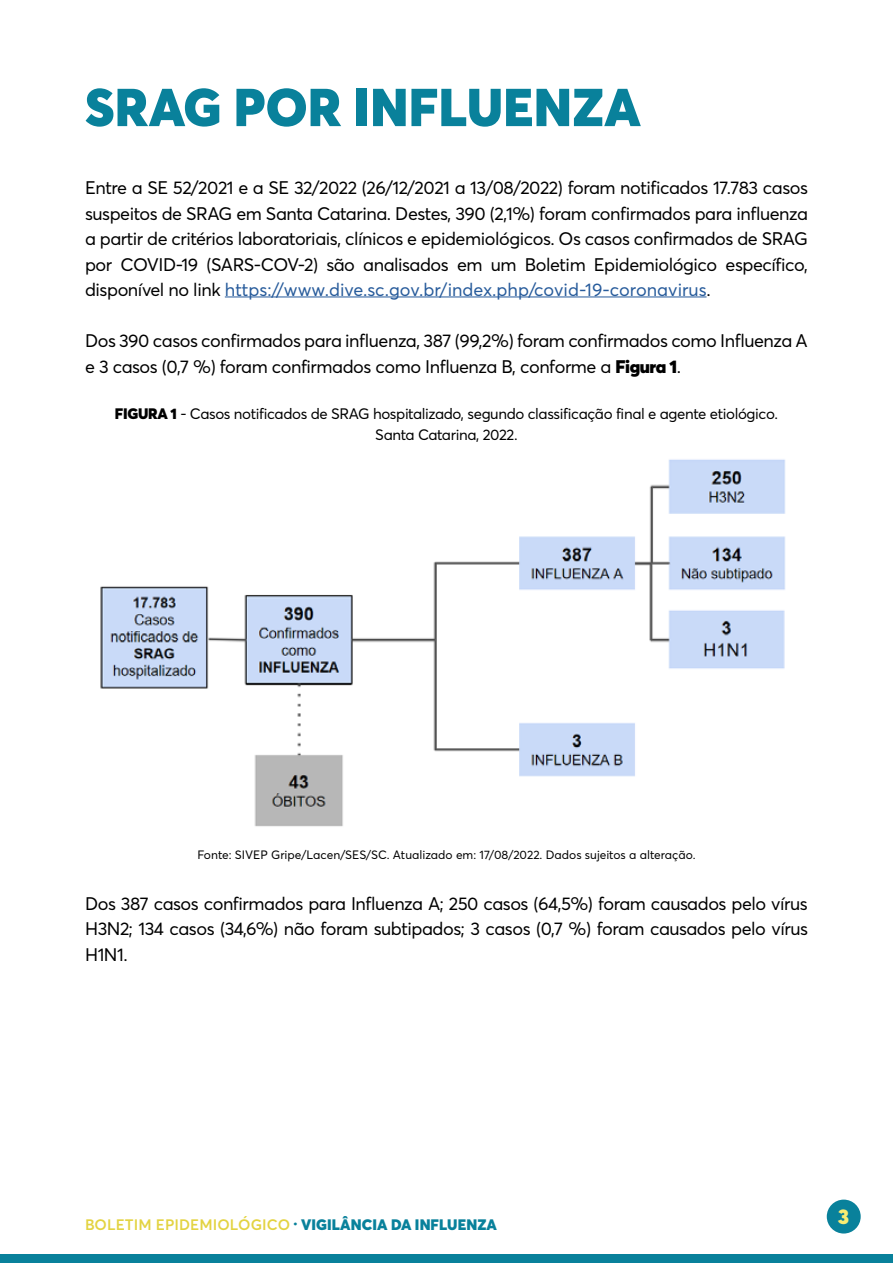
<style>
.page{position:relative;width:893px;height:1263px;background:#fff}
.page>*{position:absolute;margin:0;border:0;box-sizing:border-box;transform-origin:0 0}
.t1{font:900 52.5px "Averta";letter-spacing:.005em;color:#09819b}
.t2{font:900 21px "Averta";color:#f9ed72}
.t3{font:18px/25.5px "Averta";letter-spacing:-.025em;color:#000;text-align:justify}
.t4{font:15px/21px "Averta";letter-spacing:-.025em;color:#000;text-align:center}
.t5{font:900 15px "Averta";letter-spacing:.005em;color:#09819b}
.t6{font:12px "Averta";color:#000}
.s1{color:#275b9b}
.s2{font-weight:900}
.s3{font-weight:600;color:#e3d342}
</style>
<div class="page">
<div style="left:0;top:1254px;width:893px;height:9px;background:#09819b"></div>
<div style="left:827px;top:1199px;width:34px;height:34px;background:#09819b;border-radius:50%"></div>
<hr style="left:225px;top:297px;width:481px;height:1px;background:#275b9b">
<img style="left:100px;top:459px;width:686px;height:368px">
<h1 class="t1" style="left:85px;top:74px;width:557px">SRAG POR INFLUENZA</h1>
<p class="t3" style="left:85px;top:175px;width:724px">Entre a SE 52/2021 e a SE 32/2022 (26/12/2021 a 13/08/2022) foram notificados 17.783 casos suspeitos de SRAG em Santa Catarina. Destes, 390 (2,1%) foram confirmados para influenza a partir de critérios laboratoriais, clínicos e epidemiológicos. Os casos confirmados de SRAG por COVID-19 (SARS-COV-2) são analisados em um Boletim Epidemiológico específico, disponível no link <span class="s1">https://www.dive.sc.gov.br/index.php/covid-19-coronavirus</span>.</p>
<p class="t3" style="left:85px;top:328px;width:724px">Dos 390 casos confirmados para influenza, 387 (99,2%) foram confirmados como Influenza A e 3 casos (0,7 %) foram confirmados como Influenza B, conforme a <span class="s2">Figura 1</span>.</p>
<p class="t4" style="left:115px;top:403px;width:664px"><span class="s2">FIGURA 1</span> - Casos notificados de SRAG hospitalizado, segundo classificação final e agente etiológico.<br>Santa Catarina, 2022.</p>
<p class="t6" style="left:197px;top:847px;width:500px">Fonte: SIVEP Gripe/Lacen/SES/SC. Atualizado em: 17/08/2022. Dados sujeitos a alteração.</p>
<p class="t3" style="left:85px;top:890px;width:724px">Dos 387 casos confirmados para Influenza A; 250 casos (64,5%) foram causados pelo vírus H3N2; 134 casos (34,6%) não foram subtipados; 3 casos (0,7 %) foram causados pelo vírus H1N1.</p>
<p class="t5" style="left:85px;top:1215px;width:413px"><span class="s3">BOLETIM EPIDEMIOLÓGICO</span> · VIGILÂNCIA DA INFLUENZA</p>
<p class="t2" style="left:838px;top:1203px;width:12px">3</p>
</div>
